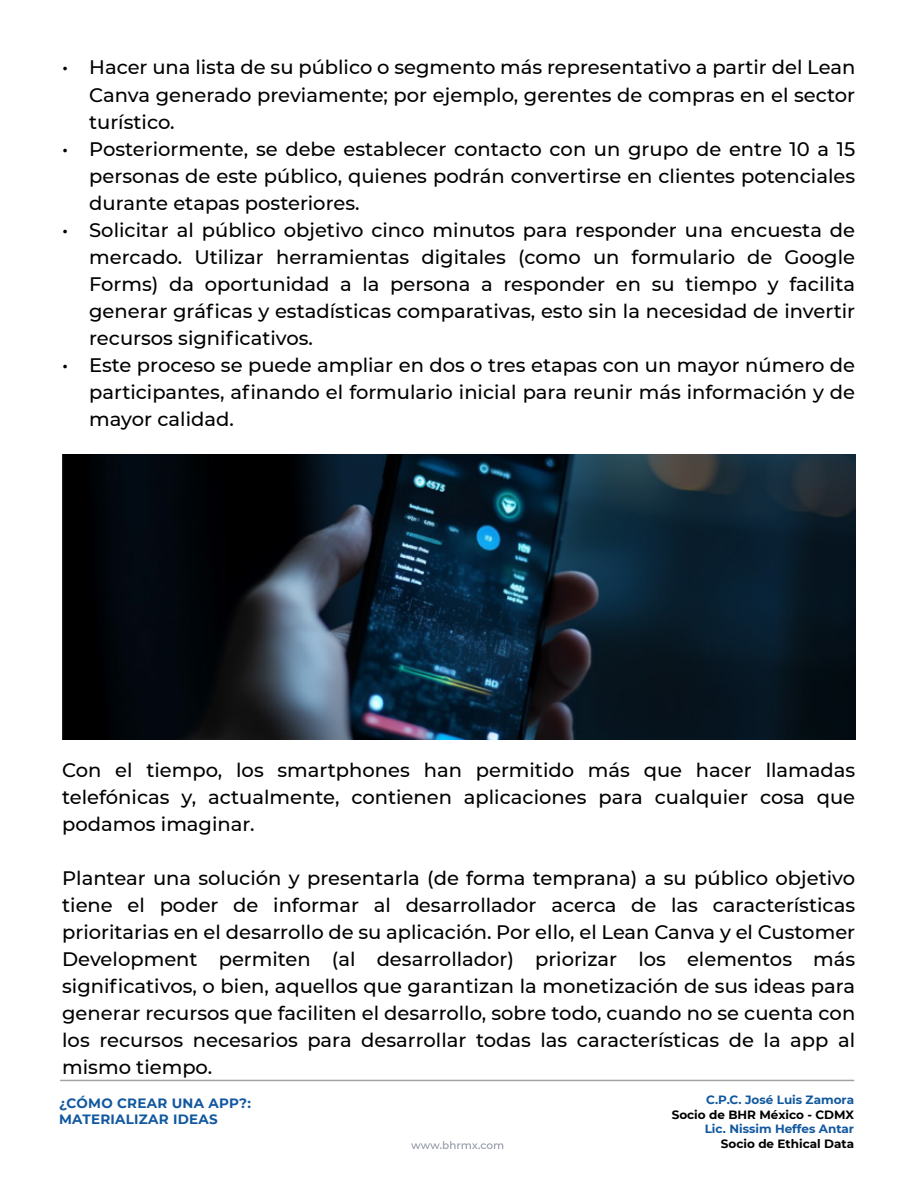
<style>
.page{position:relative;width:918px;height:1188px;background:#fff}
.page>*{position:absolute;margin:0;border:0;box-sizing:border-box;transform-origin:0 0}
.t1{font:500 19.5px/27px "Montserrat";color:#000;text-align:justify}
.t2{font:700 13.5px/16.2px "Montserrat";letter-spacing:.02em;color:#11589f}
.t3{font:700 12px "Montserrat";color:#11589f}
.t4{font:700 12px "Montserrat";color:#000}
</style>
<div class="page">
<hr style="left:61px;top:1080px;width:793px;height:1px;background:#a0a3a5">
<svg style="left:411px;top:1141px;width:92px;height:8px"></svg>
<img style="left:62px;top:455px;width:793px;height:285px">
<p class="t1" style="left:89px;top:53px;width:768px;text-indent:-27px">• Hacer una lista de su público o segmento más representativo a partir del Lean Canva generado previamente; por ejemplo, gerentes de compras en el sector turístico.</p>
<p class="t1" style="left:89px;top:134px;width:768px;text-indent:-27px">• Posteriormente, se debe establecer contacto con un grupo de entre 10 a 15 personas de este público, quienes podrán convertirse en clientes potenciales durante etapas posteriores.</p>
<p class="t1" style="left:89px;top:215px;width:768px;text-indent:-27px">• Solicitar al público objetivo cinco minutos para responder una encuesta de mercado. Utilizar herramientas digitales (como un formulario de Google Forms) da oportunidad a la persona a responder en su tiempo y facilita generar gráficas y estadísticas comparativas, esto sin la necesidad de invertir recursos significativos.</p>
<p class="t1" style="left:89px;top:350px;width:768px;text-indent:-27px">• Este proceso se puede ampliar en dos o tres etapas con un mayor número de participantes, afinando el formulario inicial para reunir más información y de mayor calidad.</p>
<p class="t1" style="left:62px;top:755px;width:795px">Con el tiempo, los smartphones han permitido más que hacer llamadas telefónicas y, actualmente, contienen aplicaciones para cualquier cosa que podamos imaginar.</p>
<p class="t1" style="left:62px;top:863px;width:795px">Plantear una solución y presentarla (de forma temprana) a su público objetivo tiene el poder de informar al desarrollador acerca de las características prioritarias en el desarrollo de su aplicación. Por ello, el Lean Canva y el Customer Development permiten (al desarrollador) priorizar los elementos más significativos, o bien, aquellos que garantizan la monetización de sus ideas para generar recursos que faciliten el desarrollo, sobre todo, cuando no se cuenta con los recursos necesarios para desarrollar todas las características de la app al mismo tiempo.</p>
<p class="t2" style="left:59px;top:1095px;width:193px">¿CÓMO CREAR UNA APP?:<br>MATERIALIZAR IDEAS</p>
<p class="t3" style="left:706px;top:1091px;width:149px">C.P.C. José Luis Zamora</p>
<p class="t4" style="left:672px;top:1106px;width:184px">Socio de BHR México - CDMX</p>
<p class="t3" style="left:705px;top:1120px;width:151px">Lic. Nissim Heffes Antar</p>
<p class="t4" style="left:721px;top:1135px;width:135px">Socio de Ethical Data</p>
</div>
